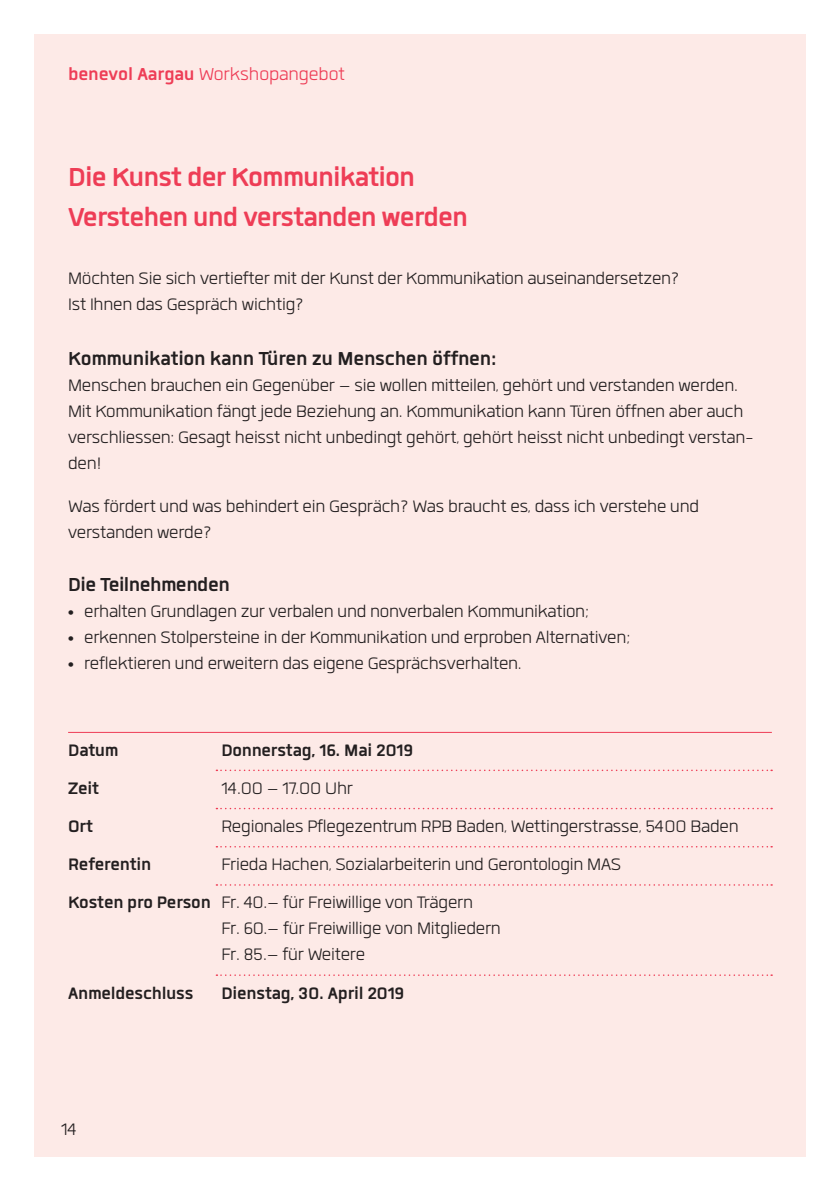
<style>
.page{position:relative;width:840px;height:1191px;background:#fff}
.page>*{position:absolute;margin:0;border:0;box-sizing:border-box;transform-origin:0 0}
.t1{font:700 36px/40px "Quan";letter-spacing:-.025em;color:#ee3d56}
.t2{font:700 26px "Quan";letter-spacing:-.01em;color:#231f20}
.t3{font:300 24px "Quan";letter-spacing:-.005em;color:#ee3d56}
.t4{font:300 23px/26px "Quan";letter-spacing:-.01em;color:#231f20}
.t5{font:700 23px "Quan";letter-spacing:-.01em;color:#231f20}
.s1{font-weight:700}
.s2{font-family:"Arial";font-weight:700;font-size:16px}
</style>
<div class="page">
<div style="left:34px;top:34px;width:771px;height:1123px;background:#fdeae7"></div>
<hr style="left:68px;top:732px;width:703px;height:1px;background:#ee3d56">
<svg style="left:216px;top:769px;width:555px;height:2px"></svg>
<svg style="left:216px;top:808px;width:555px;height:1px"></svg>
<svg style="left:216px;top:846px;width:555px;height:1px"></svg>
<svg style="left:216px;top:884px;width:555px;height:1px"></svg>
<svg style="left:216px;top:974px;width:555px;height:2px"></svg>
<p class="t3" style="left:68px;top:63px;width:278px"><span class="s1">benevol Aargau</span> Workshopangebot</p>
<h1 class="t1" style="left:68px;top:156px;width:401px">Die Kunst der Kommunikation<br>Verstehen und verstanden werden</h1>
<p class="t4" style="left:68px;top:265px;width:612px">Möchten Sie sich vertiefter mit der Kunst der Kommunikation auseinandersetzen?<br>Ist Ihnen das Gespräch wichtig?</p>
<p class="t2" style="left:68px;top:346px;width:429px">Kommunikation kann Türen zu Menschen öffnen:</p>
<p class="t4" style="left:68px;top:372px;width:686px">Menschen brauchen ein Gegenüber – sie wollen mitteilen, gehört und verstanden werden.<br>Mit Kommunikation fängt jede Beziehung an. Kommunikation kann Türen öffnen aber auch verschliessen: Gesagt heisst nicht unbedingt gehört, gehört heisst nicht unbedingt verstan&shy;den!</p>
<p class="t4" style="left:68px;top:493px;width:632px">Was fördert und was behindert ein Gespräch? Was braucht es, dass ich verstehe und verstanden werde?</p>
<p class="t2" style="left:68px;top:571px;width:163px">Die Teilnehmenden</p>
<p class="t4" style="left:68px;top:597px;width:522px"><span class="s2">•</span> erhalten Grundlagen zur verbalen und nonverbalen Kommunikation;</p>
<p class="t4" style="left:68px;top:623px;width:563px"><span class="s2">•</span> erkennen Stolpersteine in der Kommunikation und erproben Alternativen;</p>
<p class="t4" style="left:68px;top:649px;width:455px"><span class="s2">•</span> reflektieren und erweitern das eigene Gesprächsverhalten.</p>
<p class="t5" style="left:68px;top:738px;width:52px">Datum</p>
<p class="t5" style="left:221px;top:738px;width:193px">Donnerstag, 16. Mai 2019</p>
<p class="t5" style="left:68px;top:777px;width:32px">Zeit</p>
<p class="t4" style="left:221px;top:775px;width:133px">14.00 – 17.00 Uhr</p>
<p class="t5" style="left:68px;top:815px;width:27px">Ort</p>
<p class="t4" style="left:221px;top:813px;width:518px">Regionales Pflegezentrum RPB Baden, Wettingerstrasse, 5400 Baden</p>
<p class="t5" style="left:68px;top:853px;width:85px">Referentin</p>
<p class="t4" style="left:68px;top:845px;width:554px;line-height:38.2px;text-indent:153px">Frieda Hachen, Sozialarbeiterin und Gerontologin MAS<br><span class="s1">Kosten pro Person</span> Fr. 40.– für Freiwillige von Trägern</p>
<p class="t4" style="left:221px;top:915px;width:281px">Fr. 60.– für Freiwillige von Mitgliedern<br>Fr. 85.– für Weitere</p>
<p class="t5" style="left:68px;top:981px;width:337px">Anmeldeschluss Dienstag, 30. April 2019</p>
<p class="t4" style="left:61px;top:1115px;width:18px">14</p>
</div>
